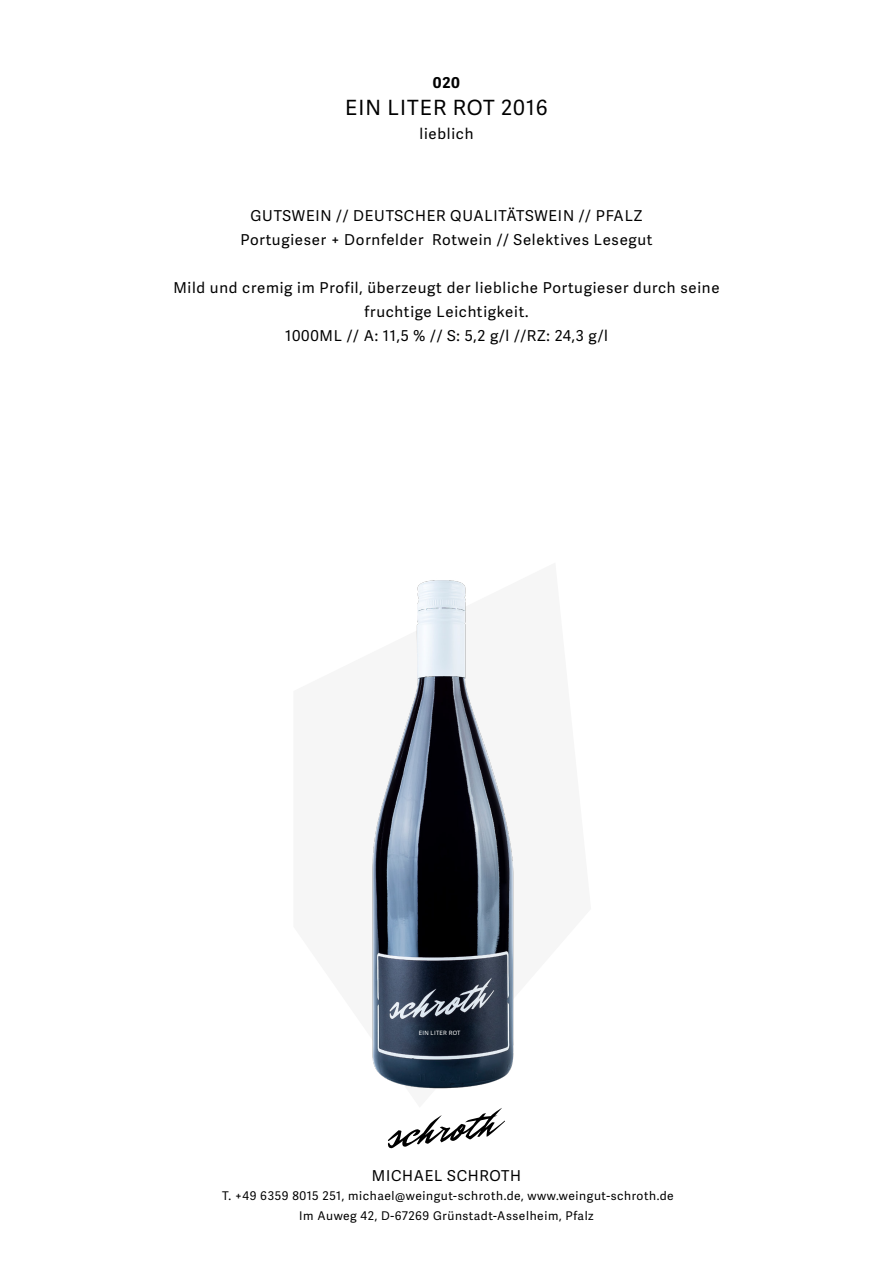
<style>
.page{position:relative;width:893px;height:1263px;background:#fff}
.page>*{position:absolute;margin:0;border:0;box-sizing:border-box;transform-origin:0 0}
.t1{font:21px "Adelle Sans";letter-spacing:.05em;color:#000}
.t2{font:15px/24px "Adelle Sans";letter-spacing:.05em;color:#000;text-align:center}
.t3{font:700 15px "Adelle Sans";color:#000}
.t4{font:12px/19.5px "Adelle Sans";letter-spacing:.05em;color:#000;text-align:center}
.t5{font:5.85px "Adelle Sans";letter-spacing:.05em;color:#fff}
</style>
<div class="page">
<img style="left:372px;top:580px;width:142px;height:509px">
<svg style="left:388px;top:1108px;width:117px;height:40px"></svg>
<p class="t3" style="left:433px;top:72px;width:29px">020</p>
<h1 class="t1" style="left:345px;top:93px;width:204px">EIN LITER ROT 2016</h1>
<p class="t2" style="left:420px;top:122px;width:55px">lieblich</p>
<p class="t2" style="left:240px;top:204px;width:414px">GUTSWEIN // DEUTSCHER QUALITÄTSWEIN // PFALZ<br>Portugieser + Dornfelder Rotwein // Selektives Lesegut</p>
<p class="t2" style="left:173px;top:276px;width:548px">Mild und cremig im Profil, überzeugt der liebliche Portugieser durch seine fruchtige Leichtigkeit.<br>1000ML // A: 11,5 % // S: 5,2 g/l //RZ: 24,3 g/l</p>
<p class="t5" style="left:419px;top:1029px;width:43px">EIN LITER ROT</p>
<p class="t2" style="left:372px;top:1163px;width:151px">MICHAEL SCHROTH</p>
<p class="t4" style="left:222px;top:1186px;width:453px">T. +49 6359 8015 251, michael@weingut-schroth.de, www.weingut-schroth.de<br>Im Auweg 42, D-67269 Grünstadt-Asselheim, Pfalz</p>
</div>
